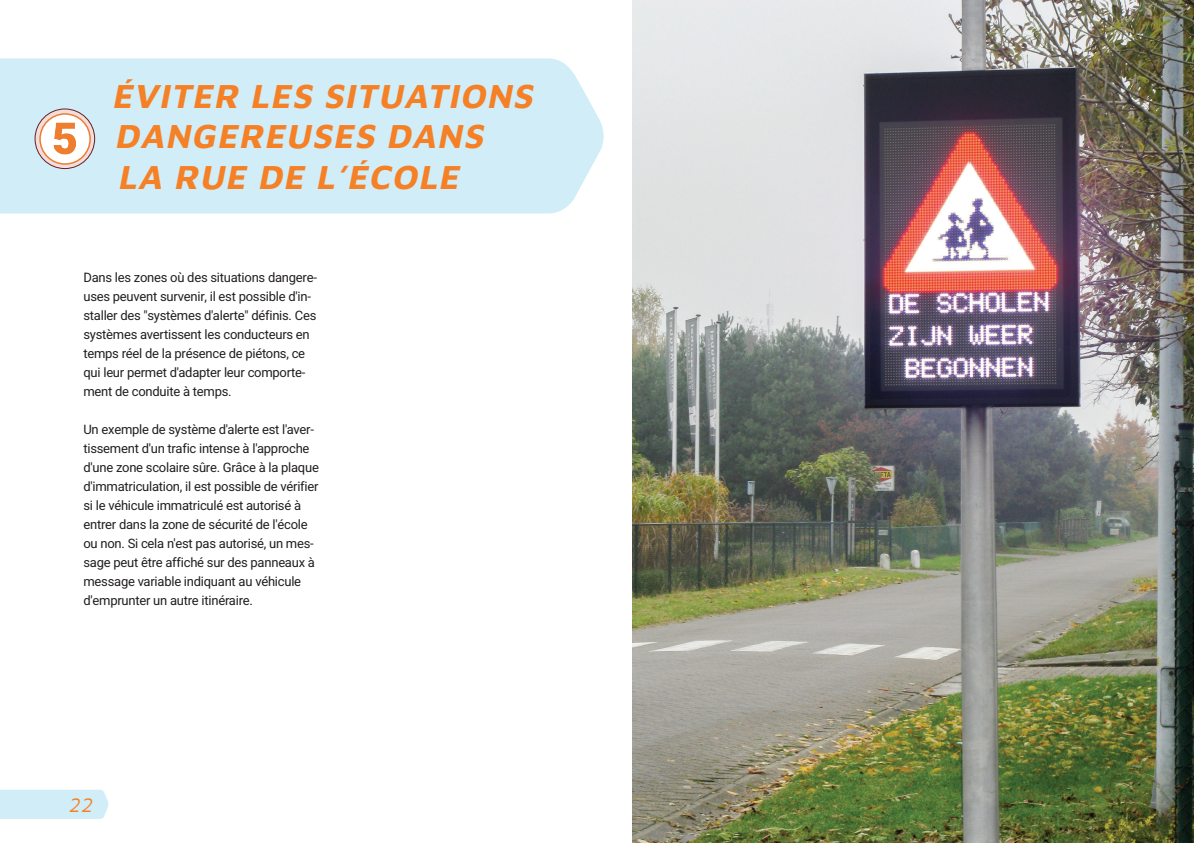
<style>
.page{position:relative;width:1194px;height:843px;background:#fff}
.page>*{position:absolute;margin:0;border:0;box-sizing:border-box;transform-origin:0 0}
.t1{font:italic 34.4px/40.2px "Maven Pro";color:#f58025}
.t2{font:italic 20.2px "Maven Pro";color:#f58025}
.t3{font:13px/19px "Heebo";letter-spacing:-.02em;color:#231f20}
</style>
<div class="page">
<div style="left:0;top:58px;width:604px;height:156px;background:#d1edf8"></div>
<img style="left:633px;top:0;width:561px;height:843px">
<img style="left:32px;top:108px;width:66px;height:65px">
<img style="left:65px;top:128px;width:33px;height:44px">
<div style="left:0;top:790px;width:108px;height:29px;background:#d1edf8"></div>
<h1 class="t1" style="left:112px;top:74px;width:431px">ÉVITER LES SITUATIONS<br>DANGEREUSES DANS<br>LA RUE DE L’ÉCOLE</h1>
<p class="t3" style="left:83px;top:268px;width:235px">Dans les zones où des situations dangere&shy;uses peuvent survenir, il est possible d'in&shy;staller des "systèmes d'alerte" définis. Ces systèmes avertissent les conducteurs en temps réel de la présence de piétons, ce qui leur permet d'adapter leur comporte&shy;ment de conduite à temps.</p>
<p class="t3" style="left:83px;top:420px;width:237px">Un exemple de système d'alerte est l'aver&shy;tissement d'un trafic intense à l'approche d'une zone scolaire sûre. Grâce à la plaque d'immatriculation, il est possible de vérifier si le véhicule immatriculé est autorisé à entrer dans la zone de sécurité de l'école ou non. Si cela n'est pas autorisé, un mes&shy;sage peut être affiché sur des panneaux à message variable indiquant au véhicule d'emprunter un autre itinéraire.</p>
<h2 class="t2" style="left:68px;top:791px;width:31px">22</h2>
</div>
